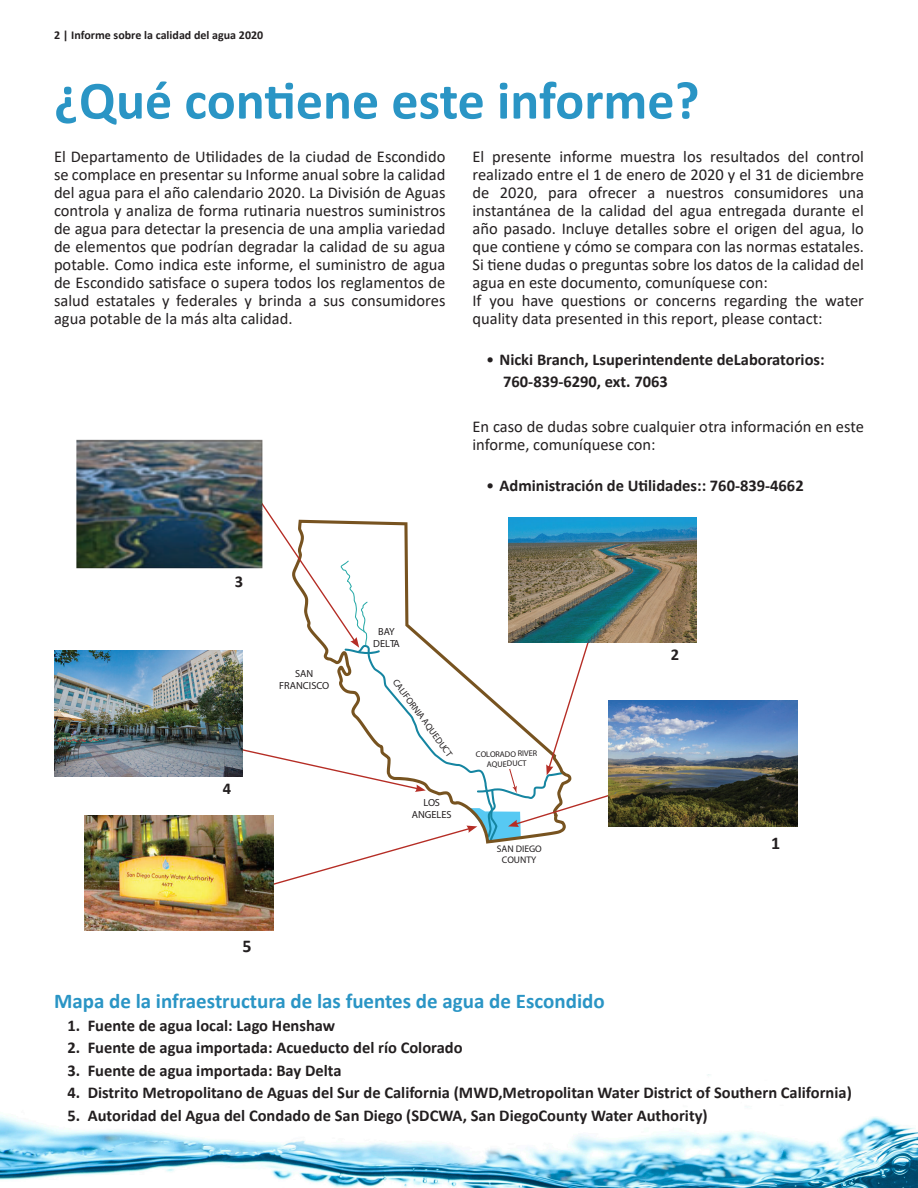
<style>
.page{position:relative;width:918px;height:1188px;background:#fff}
.page>*{position:absolute;margin:0;border:0;box-sizing:border-box;transform-origin:0 0}
.t1{font:700 54px "Calibri";color:#2a95c5}
.Paragraph_header{font:700 21px "Calibri";color:#2a95c5}
.Body_Text{font:700 18px "Calibri";color:#231f20}
.Body_Text-2{font:16.5px/18px "Calibri";color:#231f20}
.Body_Text-3{font:700 16.5px/22.5px "Calibri";color:#231f20}
.t2{font:700 12px "Calibri";color:#231f20}
.t3{font:10.35px/12.3px "Myriad Pro";color:#231f20;text-align:center}
.t4{font:9.6px/11.6px "Myriad Pro";color:#231f20;text-align:center}
.t5{font:9.3px "Myriad Pro";color:#231f20}
.t6{font:8.25px/9.9px "Myriad Pro";color:#231f20;text-align:center}
.s1{font-weight:400}
</style>
<div class="page">
<img style="left:0;top:1075px;width:918px;height:113px">
<svg style="left:239px;top:499px;width:387px;height:386px"></svg>
<img style="left:609px;top:700px;width:189px;height:126px">
<img style="left:509px;top:517px;width:187px;height:125px">
<img style="left:76px;top:440px;width:186px;height:128px">
<img style="left:54px;top:651px;width:189px;height:126px">
<img style="left:85px;top:816px;width:189px;height:114px">
<p class="t2" style="left:54px;top:27px;width:211px">2 | Informe sobre la calidad del agua 2020</p>
<p class="t1" style="left:54px;top:62px;width:647px">¿Qué contiene este informe?</p>
<p class="Body_Text-2" style="left:54px;top:147px;width:393px;text-align:justify">El Departamento de Utilidades de la ciudad de Escondido se complace en presentar su Informe anual sobre la calidad del agua para el año calendario 2020. La División de Aguas controla y analiza de forma rutinaria nuestros suministros de agua para detectar la presencia de una amplia variedad de elementos que podrían degradar la calidad de su agua potable. Como indica este informe, el suministro de agua de Escondido satisface o supera todos los reglamentos de salud estatales y federales y brinda a sus consumidores agua potable de la más alta calidad.</p>
<p class="Body_Text-2" style="left:472px;top:147px;width:393px;text-align:justify">El presente informe muestra los resultados del control realizado entre el 1 de enero de 2020 y el 31 de diciembre de 2020, para ofrecer a nuestros consumidores una instantánea de la calidad del agua entregada durante el año pasado. Incluye detalles sobre el origen del agua, lo que contiene y cómo se compara con las normas estatales.</p>
<p class="Body_Text-2" style="left:472px;top:255px;width:393px">Si tiene dudas o preguntas sobre los datos de la calidad del agua en este documento, comuníquese con:</p>
<p class="Body_Text-2" style="left:472px;top:291px;width:393px">If you have questions or concerns regarding the water quality data presented in this report, please contact:</p>
<p class="Body_Text-3" style="left:503px;top:348px;width:323px;text-indent:-17px"><span class="s1">•</span> Nicki Branch, Lsuperintendente deLaboratorios:<br>760-839-6290, ext. 7063</p>
<p class="Body_Text-2" style="left:472px;top:417px;width:393px">En caso de dudas sobre cualquier otra información en este informe, comuníquese con:</p>
<p class="Body_Text-3" style="left:486px;top:474px;width:319px"><span class="s1">•</span> Administración de Utilidades:: 760-839-4662</p>
<p class="Body_Text-3" style="left:235px;top:570px;width:10px">3</p>
<p class="t3" style="left:279px;top:667px;width:52px">SAN<br>FRANCISCO</p>
<p class="Body_Text-3" style="left:223px;top:777px;width:10px">4</p>
<p class="Body_Text" style="left:243px;top:933px;width:11px">5</p>
<p class="t3" style="left:373px;top:625px;width:28px">BAY<br>DELTA</p>
<p class="t5" style="left:400px;top:676px;width:95px;rotate:54deg">CALIFORNIA AQUEDUCT</p>
<p class="t3" style="left:412px;top:796px;width:41px">LOS<br>ANGELES</p>
<p class="t6" style="left:476px;top:749px;width:63px;rotate:-1deg">COLORADO RIVER<br>AQUEDUCT</p>
<p class="t4" style="left:497px;top:842px;width:47px">SAN DIEGO<br>COUNTY</p>
<p class="Body_Text-3" style="left:671px;top:643px;width:10px">2</p>
<p class="Body_Text" style="left:771px;top:830px;width:11px">1</p>
<p class="Paragraph_header" style="left:54px;top:986px;width:552px">Mapa de la infraestructura de las fuentes de agua de Escondido</p>
<p class="Body_Text-3" style="left:68px;top:1014px;width:269px">1. Fuente de agua local: Lago Henshaw</p>
<p class="Body_Text-3" style="left:68px;top:1036px;width:397px">2. Fuente de agua importada: Acueducto del río Colorado</p>
<p class="Body_Text-3" style="left:68px;top:1059px;width:275px">3. Fuente de agua importada: Bay Delta</p>
<p class="Body_Text-3" style="left:68px;top:1081px;width:786px">4. Distrito Metropolitano de Aguas del Sur de California (MWD,Metropolitan Water District of Southern California)</p>
<p class="Body_Text-3" style="left:68px;top:1104px;width:642px">5. Autoridad del Agua del Condado de San Diego (SDCWA, San DiegoCounty Water Authority)</p>
</div>
